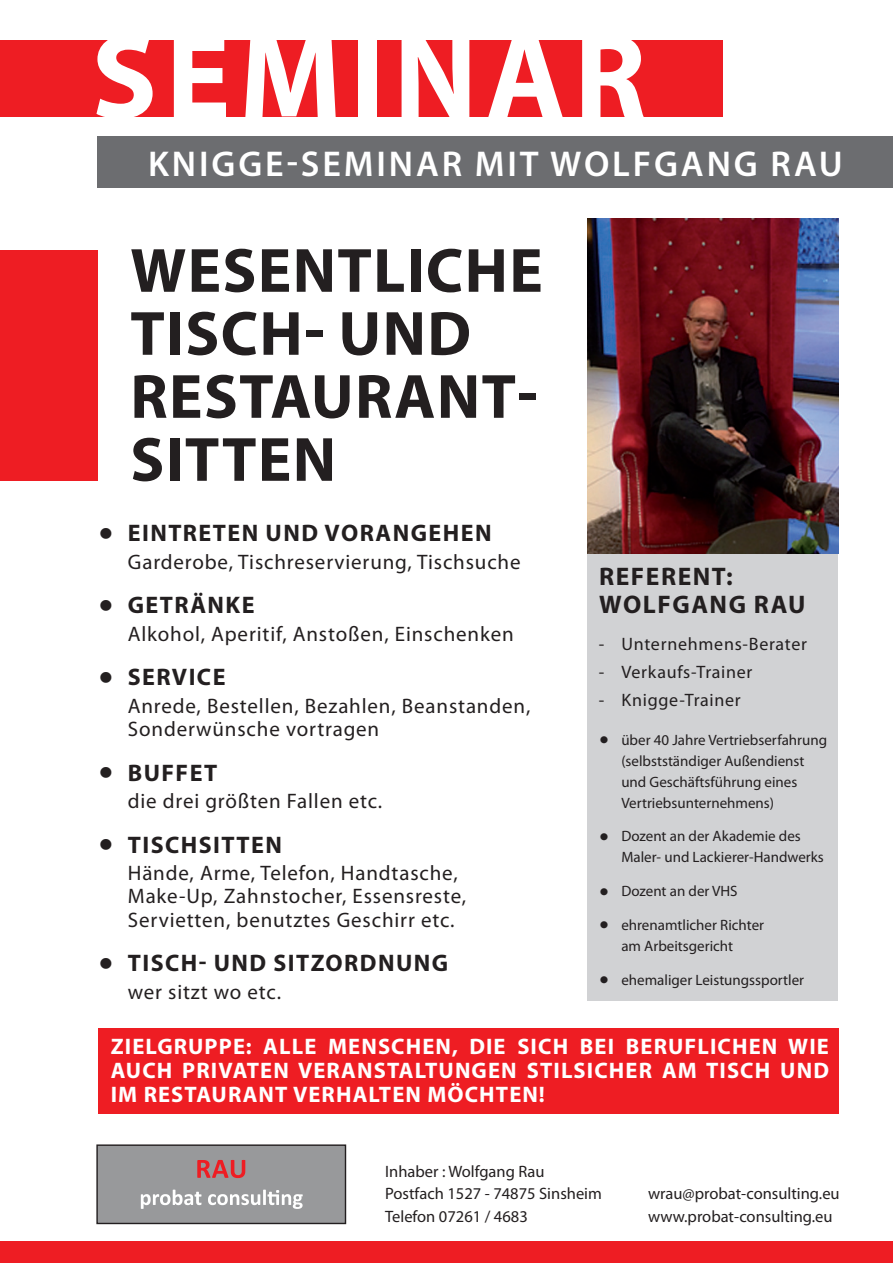
<style>
.page{position:relative;width:893px;height:1263px;background:#fff}
.page>*{position:absolute;margin:0;border:0;box-sizing:border-box;transform-origin:0 0}
.t1{font:700 121.5px "Myriad Pro";letter-spacing:.07em;color:#fff}
.t2{font:700 63px "Myriad Pro";letter-spacing:.02em;color:#231f20}
.t3{font:600 36px "Myriad Pro";letter-spacing:.08em;color:#fff}
.t4{font:700 25.5px "Myriad Pro";letter-spacing:.06em;color:#231f20}
.t5{font:700 24px "Myriad Pro";letter-spacing:.06em;color:#231f20}
.t6{font:700 22.5px/24px "Myriad Pro";letter-spacing:.05em;color:#fff;text-align:justify}
.t7{font:21px "Myriad Pro";letter-spacing:.04em;color:#231f20}
.t8{font:18px "Myriad Pro";letter-spacing:.04em;color:#231f20}
.t9{font:16.5px "Myriad Pro";color:#231f20}
.t10{font:15px "Myriad Pro";color:#231f20}
.s1{font-family:"MS Reference Sans Serif";font-weight:400;font-size:30px}
.s2{font-family:"MS Reference Sans Serif";font-size:19.5px}
</style>
<div class="page">
<div style="left:0;top:40px;width:723px;height:77px;background:#ee1d23"></div>
<div style="left:98px;top:137px;width:795px;height:51px;background:#6c6d70"></div>
<div style="left:97px;top:1145px;width:248px;height:78px;background:#98999b"></div>
<div style="left:96px;top:1144px;width:250px;height:80px;border:1px solid #231f20"></div>
<svg style="left:197px;top:1160px;width:48px;height:18px"></svg>
<svg style="left:141px;top:1189px;width:162px;height:20px"></svg>
<div style="left:0;top:1242px;width:893px;height:21px;background:#ee1d23"></div>
<div style="left:0;top:250px;width:98px;height:230px;background:#ee1d23"></div>
<div style="left:587px;top:553px;width:251px;height:447px;background:#d1d2d4"></div>
<div style="left:98px;top:1029px;width:740px;height:85px;background:#ee1d23"></div>
<img style="left:587px;top:218px;width:251px;height:335px">
<p class="t1" style="left:92px;top:-2px;width:556px">SEMINAR</p>
<p class="t3" style="left:148px;top:141px;width:696px">KNIGGE-SEMINAR MIT WOLFGANG RAU</p>
<p class="t2" style="left:130px;top:229px;width:414px">WESENTLICHE</p>
<p class="t2" style="left:130px;top:292px;width:342px">TISCH- UND</p>
<p class="t2" style="left:130px;top:355px;width:409px">RESTAURANT-</p>
<p class="t2" style="left:130px;top:418px;width:207px">SITTEN</p>
<p class="t5" style="left:98px;top:518px;width:395px"><span class="s1">•</span> EINTRETEN UND VORANGEHEN</p>
<p class="t7" style="left:128px;top:549px;width:394px">Garderobe, Tischreservierung, Tischsuche</p>
<p class="t5" style="left:98px;top:590px;width:158px"><span class="s1">•</span> GETRÄNKE</p>
<p class="t7" style="left:128px;top:621px;width:387px">Alkohol, Aperitif, Anstoßen, Einschenken</p>
<p class="t5" style="left:98px;top:662px;width:129px"><span class="s1">•</span> SERVICE</p>
<p class="t7" style="left:128px;top:693px;width:404px">Anrede, Bestellen, Bezahlen, Beanstanden,</p>
<p class="t7" style="left:128px;top:716px;width:253px">Sonderwünsche vortragen</p>
<p class="t5" style="left:98px;top:757px;width:121px"><span class="s1">•</span> BUFFET</p>
<p class="t7" style="left:128px;top:788px;width:256px">die drei größten Fallen etc.</p>
<p class="t5" style="left:98px;top:829px;width:186px"><span class="s1">•</span> TISCHSITTEN</p>
<p class="t7" style="left:128px;top:860px;width:331px">Hände, Arme, Telefon, Handtasche,</p>
<p class="t7" style="left:128px;top:883px;width:340px">Make-Up, Zahnstocher, Essensreste,</p>
<p class="t7" style="left:128px;top:907px;width:328px">Servietten, benutztes Geschirr etc.</p>
<p class="t5" style="left:98px;top:947px;width:352px"><span class="s1">•</span> TISCH- UND SITZORDNUNG</p>
<p class="t7" style="left:128px;top:979px;width:155px">wer sitzt wo etc.</p>
<p class="t6" style="left:111px;top:1034px;width:720px">ZIELGRUPPE: ALLE MENSCHEN, DIE SICH BEI BERUFLICHEN WIE AUCH PRIVATEN VERANSTALTUNGEN STILSICHER AM TISCH UND IM RESTAURANT VERHALTEN MÖCHTEN!</p>
<p class="t4" style="left:599px;top:559px;width:135px">REFERENT:</p>
<p class="t4" style="left:599px;top:588px;width:208px">WOLFGANG RAU</p>
<p class="t8" style="left:599px;top:633px;width:210px">- Unternehmens-Berater</p>
<p class="t8" style="left:599px;top:661px;width:155px">- Verkaufs-Trainer</p>
<p class="t8" style="left:599px;top:689px;width:143px">- Knigge-Trainer</p>
<p class="t10" style="left:599px;top:730px;width:230px"><span class="s2">•</span> über 40 Jahre Vertriebserfahrung</p>
<p class="t10" style="left:621px;top:751px;width:185px">(selbstständiger Außendienst</p>
<p class="t10" style="left:621px;top:772px;width:178px">und Geschäftsführung eines</p>
<p class="t10" style="left:621px;top:793px;width:154px">Vertriebsunternehmens)</p>
<p class="t10" style="left:599px;top:827px;width:203px"><span class="s2">•</span> Dozent an der Akademie des</p>
<p class="t10" style="left:621px;top:848px;width:204px">Maler- und Lackierer-Handwerks</p>
<p class="t10" style="left:599px;top:882px;width:140px"><span class="s2">•</span> Dozent an der VHS</p>
<p class="t10" style="left:599px;top:915px;width:167px"><span class="s2">•</span> ehrenamtlicher Richter</p>
<p class="t10" style="left:621px;top:936px;width:113px">am Arbeitsgericht</p>
<p class="t10" style="left:599px;top:970px;width:207px"><span class="s2">•</span> ehemaliger Leistungssportler</p>
<p class="t9" style="left:385px;top:1161px;width:161px">Inhaber : Wolfgang Rau</p>
<p class="t9" style="left:385px;top:1183px;width:218px">Postfach 1527 - 74875 Sinsheim</p>
<p class="t9" style="left:385px;top:1206px;width:144px">Telefon 07261 / 4683</p>
<p class="t9" style="left:648px;top:1183px;width:193px">wrau@probat-consulting.eu</p>
<p class="t9" style="left:648px;top:1206px;width:186px">www.probat-consulting.eu</p>
</div>
